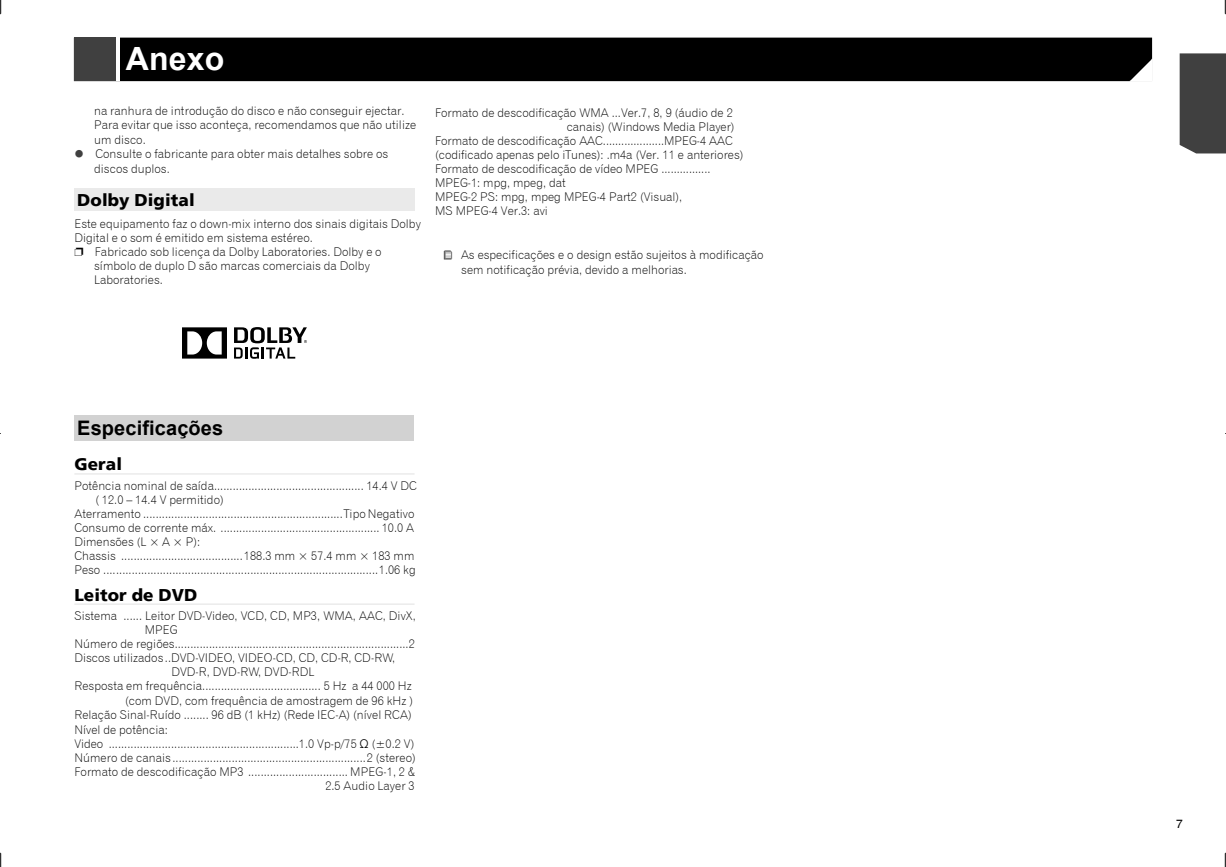
<style>
.page{position:relative;width:1226px;height:867px;background:#fff}
.page>*{position:absolute;margin:0;border:0;box-sizing:border-box;transform-origin:0 0}
.t1{font:700 32px "Arial";letter-spacing:.005em;color:#fff}
.t2{font:700 20px "Arial";letter-spacing:.005em;color:#000}
.t3{font:900 17px "Frutiger LT";letter-spacing:.005em;color:#000}
.t4{font:12px/14px "Gothic 720 BT Light B";letter-spacing:.005em;color:#000}
.t5{font:12px "Helvetica LT";color:#000}
</style>
<div class="page">
<hr style="left:74px;top:473px;width:341px;height:1px;background:#eaeaea">
<hr style="left:74px;top:603px;width:341px;height:2px;background:#eaeaea">
<div style="left:74px;top:188px;width:341px;height:23px;background:#eaeaea"></div>
<svg style="left:182px;top:327px;width:45px;height:31px"></svg>
<svg style="left:234px;top:327px;width:73px;height:32px"></svg>
<div style="left:74px;top:415px;width:340px;height:26px;background:#d2d2d2"></div>
<svg style="left:444px;top:250px;width:8px;height:9px"></svg>
<div style="left:1180px;top:53px;width:46px;height:100px;background:#404040"></div>
<div style="left:74px;top:38px;width:1078px;height:43px;background:#000"></div>
<div style="left:74px;top:38px;width:45px;height:43px;background:#fff"></div>
<div style="left:74px;top:38px;width:42px;height:43px;background:#404040"></div>
<svg style="left:1129px;top:58px;width:24px;height:24px"></svg>
<svg style="left:0;top:0;width:2px;height:15px"></svg>
<svg style="left:0;top:852px;width:2px;height:15px"></svg>
<svg style="left:1224px;top:0;width:2px;height:15px"></svg>
<svg style="left:1224px;top:852px;width:2px;height:15px"></svg>
<h1 class="t1" style="left:126px;top:38px;width:100px">Anexo</h1>
<p class="t4" style="left:94px;top:105px;width:324px">na ranhura de introdução do disco e não conseguir ejectar.<br>Para evitar que isso aconteça, recomendamos que não utilize um disco.<br>Consulte o fabricante para obter mais detalhes sobre os</p>
<p class="t4" style="left:94px;top:163px;width:77px">discos duplos.</p>
<h3 class="t3" style="left:77px;top:189px;width:119px">Dolby Digital</h3>
<p class="t4" style="left:74px;top:218px;width:348px">Este equipamento faz o down-mix interno dos sinais digitais Dolby</p>
<p class="t4" style="left:74px;top:232px;width:240px">Digital e o som é emitido em sistema estéreo.</p>
<p class="t4" style="left:95px;top:246px;width:288px">Fabricado sob licença da Dolby Laboratories. Dolby e o</p>
<p class="t4" style="left:94px;top:260px;width:277px">símbolo de duplo D são marcas comerciais da Dolby</p>
<p class="t4" style="left:94px;top:274px;width:70px">Laboratories.</p>
<p class="t4" style="left:435px;top:107px;width:299px">Formato de descodificação WMA ...Ver.7, 8, 9 (áudio de 2</p>
<p class="t4" style="left:567px;top:121px;width:169px">canais) (Windows Media Player)</p>
<p class="t4" style="left:435px;top:135px;width:299px">Formato de descodificação AAC....................MPEG-4 AAC</p>
<p class="t4" style="left:435px;top:149px;width:310px">(codificado apenas pelo iTunes): .m4a (Ver. 11 e anteriores)</p>
<p class="t4" style="left:435px;top:163px;width:277px">Formato de descodificação de vídeo MPEG ................</p>
<p class="t4" style="left:435px;top:177px;width:132px">MPEG-1: mpg, mpeg, dat</p>
<p class="t4" style="left:435px;top:191px;width:249px">MPEG-2 PS: mpg, mpeg MPEG-4 Part2 (Visual),</p>
<p class="t4" style="left:435px;top:205px;width:114px">MS MPEG-4 Ver.3: avi</p>
<p class="t4" style="left:461px;top:249px;width:304px">As especificações e o design estão sujeitos à modificação sem notificação prévia, devido a melhorias.</p>
<h2 class="t2" style="left:77px;top:421px;width:148px">Especificações</h2>
<h3 class="t3" style="left:74px;top:454px;width:49px">Geral</h3>
<p class="t4" style="left:74px;top:480px;width:344px">Potência nominal de saída................................................ 14.4 V DC</p>
<p class="t4" style="left:95px;top:492px;width:130px">( 12.0 – 14.4 V permitido)</p>
<p class="t4" style="left:74px;top:508px;width:342px">Aterramento ................................................................Tipo Negativo</p>
<p class="t4" style="left:74px;top:522px;width:341px">Consumo de corrente máx. ................................................... 10.0 A</p>
<p class="t4" style="left:74px;top:536px;width:127px">Dimensões (L × A × P):</p>
<p class="t4" style="left:74px;top:548px;width:342px">Chassis .......................................188.3 mm × 57.4 mm × 183 mm</p>
<p class="t4" style="left:74px;top:562px;width:343px">Peso .... ....................................................................................1.06 kg</p>
<h3 class="t3" style="left:74px;top:584px;width:125px">Leitor de DVD</h3>
<p class="t4" style="left:74px;top:610px;width:343px">Sistema ...... Leitor DVD-Video, VCD, CD, MP3, WMA, AAC, DivX,</p>
<p class="t4" style="left:145px;top:624px;width:34px">MPEG</p>
<p class="t4" style="left:74px;top:638px;width:342px">Número de regiões...........................................................................2</p>
<p class="t4" style="left:74px;top:652px;width:322px">Discos utilizados ..DVD-VIDEO, VIDEO-CD, CD, CD-R, CD-RW,</p>
<p class="t4" style="left:172px;top:665px;width:144px">DVD-R, DVD-RW, DVD-RDL</p>
<p class="t4" style="left:74px;top:680px;width:339px">Resposta em frequência...................................... 5 Hz a 44 000 Hz</p>
<p class="t4" style="left:125px;top:694px;width:289px">(com DVD, com frequência de amostragem de 96 kHz )</p>
<p class="t4" style="left:74px;top:708px;width:339px">Relação Sinal-Ruído ........ 96 dB (1 kHz) (Rede IEC-A) (nível RCA)</p>
<p class="t4" style="left:74px;top:724px;width:95px">Nível de potência:</p>
<p class="t4" style="left:74px;top:736px;width:342px">Video .............................................................1.0 Vp-p/75 Ω (±0.2 V)</p>
<p class="t4" style="left:74px;top:752px;width:343px">Número de canais ..............................................................2 (stereo)</p>
<p class="t4" style="left:74px;top:766px;width:342px">Formato de descodificação MP3 ................................ MPEG-1, 2 &amp;</p>
<p class="t4" style="left:325px;top:779px;width:91px">2.5 Audio Layer 3</p>
<p class="t5" style="left:1176px;top:816px;width:8px">7</p>
</div>
